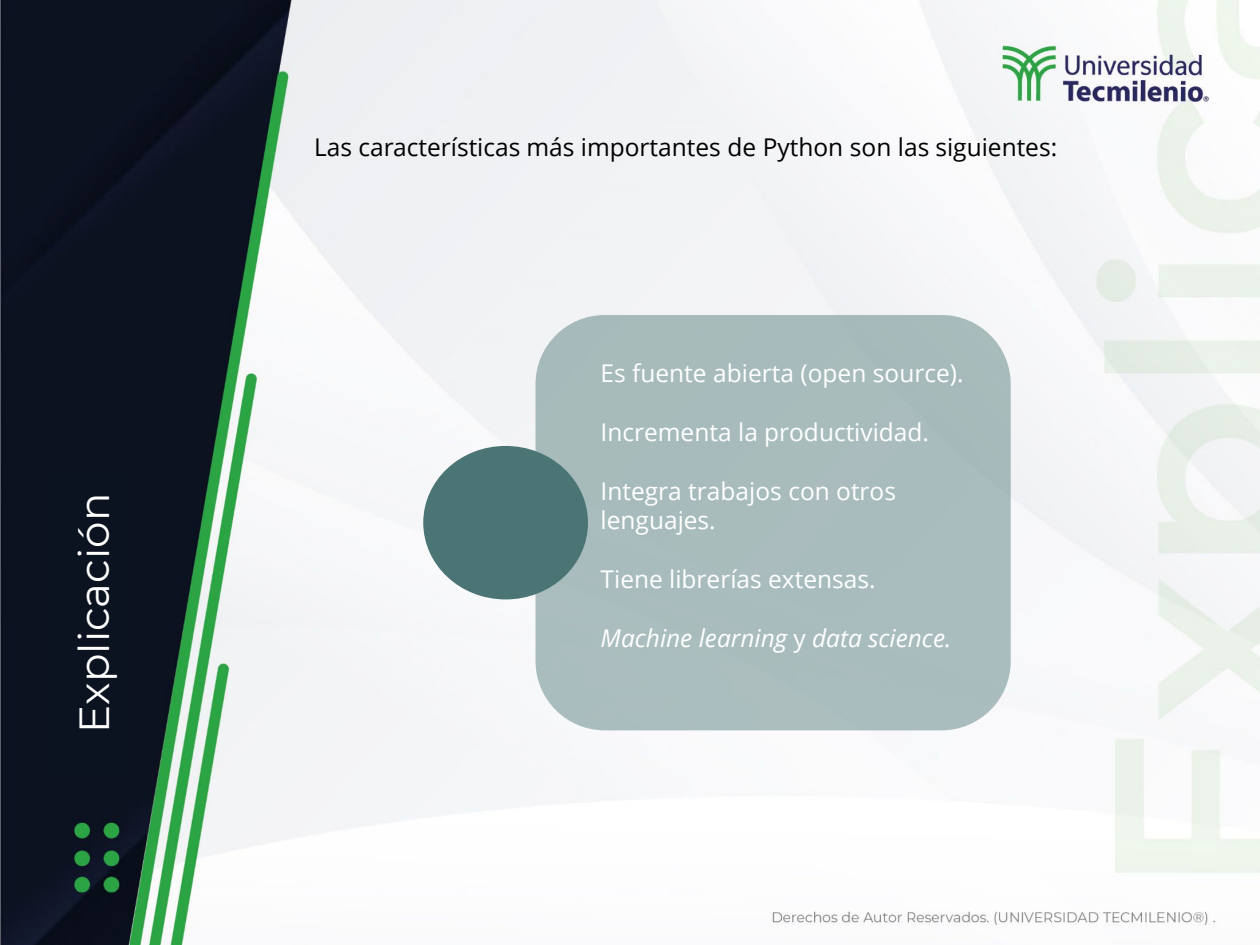
<style>
.page{position:relative;width:1260px;height:945px;background:#fff}
.page>*{position:absolute;margin:0;border:0;box-sizing:border-box;transform-origin:0 0}
.t1{font:42px "Montserrat";color:#fff}
.t2{font:24.5px/29.4px "Open Sans";color:#fff}
.t3{font:24.5px "Open Sans";color:#000}
.t4{font:italic 24.5px "Open Sans";color:#fff}
.s1{font-style:normal}
</style>
<div class="page">
<img style="left:0;top:0;width:1260px;height:945px">
<div style="left:52px;top:472px;width:75px;height:305px;background:#0b1220"></div>
<div style="left:536px;top:315px;width:475px;height:415px;background:#a9bcbd;border-radius:69px"></div>
<div style="left:423px;top:446px;width:165px;height:153px;background:#4b7574;border-radius:50%"></div>
<h1 class="t1" style="left:65px;top:733px;width:241px;rotate:-90deg">Explicación</h1>
<p class="t3" style="left:314px;top:130px;width:744px">Las características más importantes de Python son las siguientes:</p>
<p class="t2" style="left:601px;top:358px;width:364px">Es fuente abierta (open source).</p>
<p class="t2" style="left:601px;top:417px;width:330px">Incrementa la productividad.</p>
<p class="t2" style="left:601px;top:476px;width:297px">Integra trabajos con otros lenguajes.</p>
<p class="t2" style="left:601px;top:564px;width:277px">Tiene librerías extensas.</p>
<p class="t4" style="left:601px;top:621px;width:352px">Machine learning <span class="s1">y</span> data science.</p>
</div>
